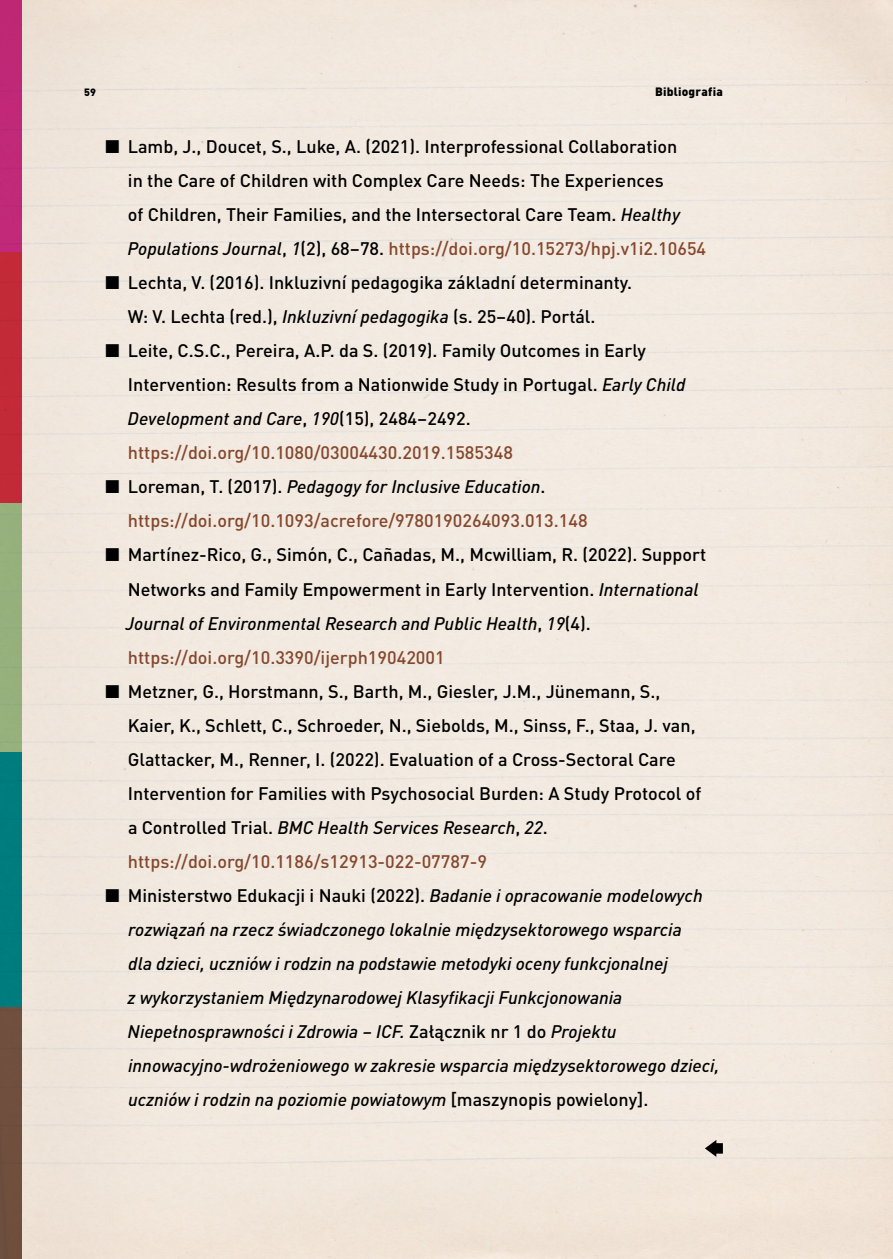
<style>
.page{position:relative;width:893px;height:1259px;background:#fff}
.page>*{position:absolute;margin:0;border:0;box-sizing:border-box;transform-origin:0 0}
.t1{font:500 18px/34px "DIN Pro Pl";color:#000}
.t2{font:italic 500 18px/34px "DIN Pro Pl";color:#000}
.t3{font:500 18px/34px "DIN Pro Pl";color:#84482d}
.t4{font:900 12px "DIN Pro";letter-spacing:.02em;color:#000}
.t5{font:900 10.5px "DIN Pro";color:#000}
.s1{font-style:italic}
.s2{color:#84482d}
.s3{color:#000}
.s4{font-style:italic;color:#000}
.s5{font-style:normal}
</style>
<div class="page">
<div style="left:21px;top:0;width:872px;height:1259px;background:#f2e9df"></div>
<img style="left:701px;top:1134px;width:30px;height:29px">
<div style="left:0;top:0;width:21px;height:252px;background:#c02877"></div>
<div style="left:0;top:252px;width:21px;height:251px;background:#c22a37"></div>
<div style="left:0;top:503px;width:21px;height:252px;background:#96b07d"></div>
<div style="left:0;top:752px;width:21px;height:255px;background:#007c7e"></div>
<div style="left:0;top:1007px;width:21px;height:252px;background:#704f3e"></div>
<p class="t5" style="left:84px;top:85px;width:13px">59</p>
<p class="t4" style="left:655px;top:84px;width:69px">Bibliografia</p>
<p class="t1" style="left:128px;top:128px;width:580px;text-indent:-24px">■ Lamb, J., Doucet, S., Luke, A. (2021). Interprofessional Collaboration<br>in the Care of Children with Complex Care Needs: The Experiences<br>of Children, Their Families, and the Intersectoral Care Team. <span class="s1">Healthy Populations Journal</span>, <span class="s1">1</span>(2), 68–78. <span class="s2">https://doi.org/10.15273/hpj.v1i2.10654</span></p>
<p class="t1" style="left:128px;top:264px;width:506px;text-indent:-24px">■ Lechta, V. (2016). Inkluzivní pedagogika základní determinanty.<br>W: V. Lechta (red.), <span class="s1">Inkluzivní pedagogika</span> (s. 25–40). Portál.</p>
<p class="t1" style="left:128px;top:333px;width:559px;text-indent:-24px">■ Leite, C.S.C., Pereira, A.P. da S. (2019). Family Outcomes in Early Intervention: Results from a Nationwide Study in Portugal. <span class="s1">Early Child Development and Care</span>, <span class="s1">190</span>(15), 2484–2492. <span class="s2">https://doi.org/10.1080/03004430.2019.1585348</span></p>
<p class="t3" style="left:128px;top:469px;width:461px;text-indent:-24px"><span class="s3">■ Loreman, T. (2017).</span> <span class="s4">Pedagogy for Inclusive Education</span><span class="s3">. </span>https://doi.org/10.1093/acrefore/9780190264093.013.148</p>
<p class="t1" style="left:126px;top:537px;width:582px;text-indent:-22px">■ Martínez-Rico, G., Simón, C., Cañadas, M., Mcwilliam, R. (2022). Support Networks and Family Empowerment in Early Intervention. <span class="s1">International Journal of Environmental Research and Public Health</span>, <span class="s1">19</span>(4). <span class="s2">https://doi.org/10.3390/ijerph19042001</span></p>
<p class="t1" style="left:128px;top:673px;width:575px;text-indent:-24px">■ Metzner, G., Horstmann, S., Barth, M., Giesler, J.M., Jünemann, S., Kaier, K., Schlett, C., Schroeder, N., Siebolds, M., Sinss, F., Staa, J. van, Glattacker, M., Renner, I. (2022). Evaluation of a Cross-Sectoral Care Intervention for Families with Psychosocial Burden: A Study Protocol of a Controlled Trial. <span class="s1">BMC Health Services Research</span>, <span class="s1">22</span>. <span class="s2">https://doi.org/10.1186/s12913-022-07787-9</span></p>
<p class="t2" style="left:128px;top:877px;width:593px;text-indent:-24px"><span class="s5">■ Ministerstwo Edukacji i Nauki (2022).</span> Badanie i opracowanie modelowych rozwiązań na rzecz świadczonego lokalnie międzysektorowego wsparcia<br>dla dzieci, uczniów i rodzin na podstawie metodyki oceny funkcjonalnej<br>z wykorzystaniem Międzynarodowej Klasyfikacji Funkcjonowania Niepełnosprawności i Zdrowia – ICF. <span class="s5">Załącznik nr 1 do</span> Projektu innowacyjno-wdrożeniowego w zakresie wsparcia międzysektorowego dzieci, uczniów i rodzin na poziomie powiatowym <span class="s5">[maszynopis powielony].</span></p>
</div>
